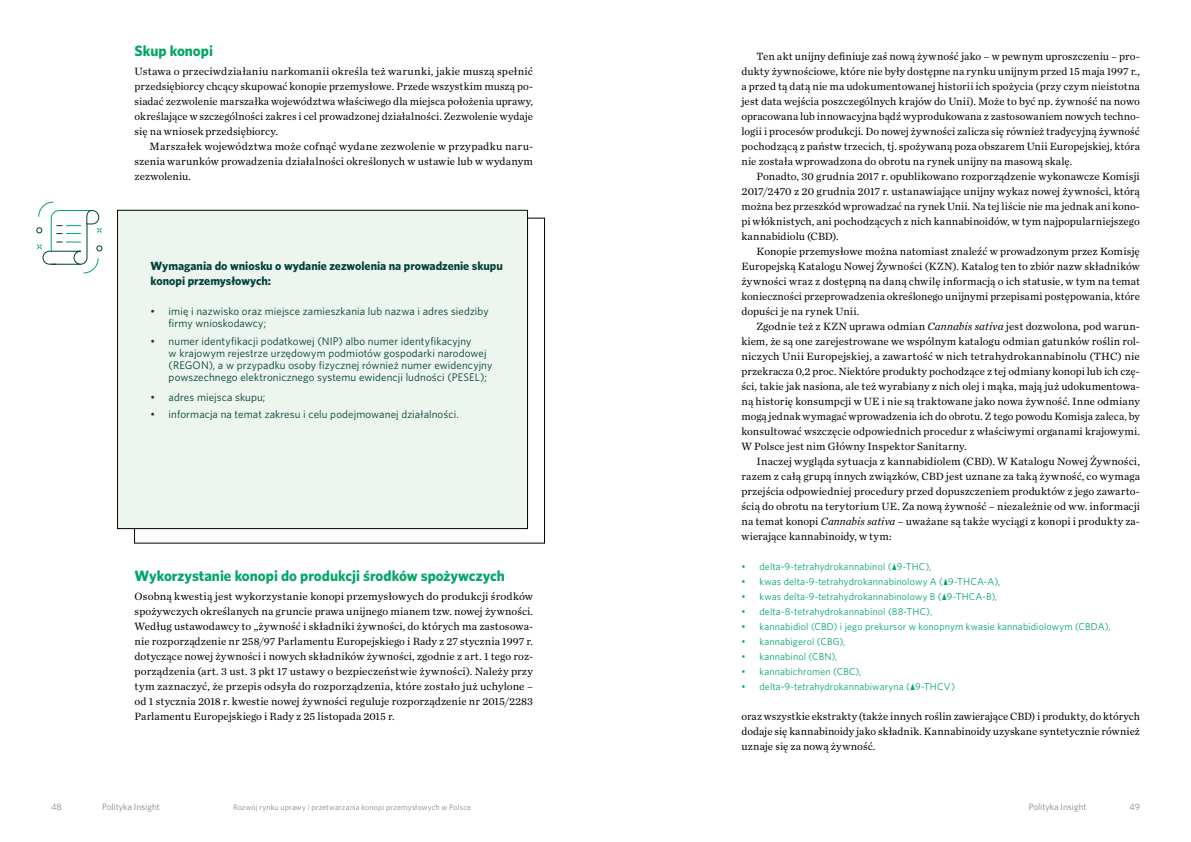
<style>
.page{position:relative;width:1191px;height:842px;background:#fff}
.page>*{position:absolute;margin:0;border:0;box-sizing:border-box;transform-origin:0 0}
.t1{font:700 15px "Whitney";color:#00a665}
.t2{font:700 12px/15px "Whitney";color:#003f39}
.t3{font:11px/15px "Chronicle Text G1";letter-spacing:.005em;color:#000;text-align:justify}
.t4{font:11px/12px "Whitney";letter-spacing:.01em;color:#003f39}
.t5{font:10px "Whitney";letter-spacing:.015em;color:#00a665}
.t6{font:9.2px "Whitney";color:#878787}
.t7{font:8px "Whitney";letter-spacing:.015em;color:#878787}
.s1{font-style:italic}
.s2{font-family:"Chronicle Text G1"}
</style>
<div class="page">
<div style="left:118px;top:210px;width:409px;height:319px;background:#ecf5ee"></div>
<div style="left:117px;top:210px;width:411px;height:319px;border:1px solid #000"></div>
<svg style="left:36px;top:201px;width:67px;height:73px"></svg>
<h1 class="t1" style="left:135px;top:41px;width:80px">Skup konopi</h1>
<p class="t3" style="left:135px;top:63px;width:400px">Ustawa o przeciwdziałaniu narkomanii określa też warunki, jakie muszą spełnić przedsiębiorcy chcący skupować konopie przemysłowe. Przede wszystkim muszą po&shy;siadać zezwolenie marszałka województwa właściwego dla miejsca położenia uprawy, określające w szczególności zakres i cel prowadzonej działalności. Zezwolenie wydaje się na wniosek przedsiębiorcy.</p>
<p class="t3" style="left:135px;top:138px;width:400px;text-indent:15px">Marszałek województwa może cofnąć wydane zezwolenie w przypadku naru&shy;szenia warunków prowadzenia działalności określonych w ustawie lub w wydanym zezwoleniu.</p>
<p class="t2" style="left:151px;top:258px;width:354px">Wymagania do wniosku o wydanie zezwolenia na prowadzenie skupu konopi przemysłowych:</p>
<p class="t4" style="left:169px;top:305px;width:321px;text-indent:-18px">• imię i nazwisko oraz miejsce zamieszkania lub nazwa i adres siedziby firmy wnioskodawcy;</p>
<p class="t4" style="left:169px;top:335px;width:325px;text-indent:-18px">• numer identyfikacji podatkowej (NIP) albo numer identyfikacyjny<br>w krajowym rejestrze urzędowym podmiotów gospodarki narodowej (REGON), a w przypadku osoby fizycznej również numer ewidencyjny powszechnego elektronicznego systemu ewidencji ludności (PESEL);</p>
<p class="t4" style="left:151px;top:391px;width:116px">• adres miejsca skupu;</p>
<p class="t4" style="left:151px;top:408px;width:310px">• informacja na temat zakresu i celu podejmowanej działalności.</p>
<h1 class="t1" style="left:135px;top:566px;width:372px">Wykorzystanie konopi do produkcji środków spożywczych</h1>
<p class="t3" style="left:135px;top:588px;width:400px">Osobną kwestią jest wykorzystanie konopi przemysłowych do produkcji środków spożywczych określanych na gruncie prawa unijnego mianem tzw. nowej żywności.<br>Według ustawodawcy to „żywność i składniki żywności, do których ma zastosowa&shy;nie rozporządzenie nr 258/97 Parlamentu Europejskiego i Rady z 27 stycznia 1997 r. dotyczące nowej żywności i nowych składników żywności, zgodnie z art. 1 tego roz&shy;porządzenia (art. 3 ust. 3 pkt 17 ustawy o bezpieczeństwie żywności). Należy przy tym zaznaczyć, że przepis odsyła do rozporządzenia, które zostało już uchylone – od 1 stycznia 2018 r. kwestie nowej żywności reguluje rozporządzenie nr 2015/2283<br>Parlamentu Europejskiego i Rady z 25 listopada 2015 r.</p>
<p class="t3" style="left:741px;top:48px;width:400px;text-indent:15px">Ten akt unijny definiuje zaś nową żywność jako – w pewnym uproszczeniu – pro&shy;dukty żywnościowe, które nie były dostępne na rynku unijnym przed 15 maja 1997 r., a przed tą datą nie ma udokumentowanej historii ich spożycia (przy czym nieistotna jest data wejścia poszczególnych krajów do Unii). Może to być np. żywność na nowo opracowana lub innowacyjna bądź wyprodukowana z zastosowaniem nowych techno&shy;logii i procesów produkcji. Do nowej żywności zalicza się również tradycyjną żywność pochodzącą z państw trzecich, tj. spożywaną poza obszarem Unii Europejskiej, która nie została wprowadzona do obrotu na rynek unijny na masową skalę.</p>
<p class="t3" style="left:741px;top:168px;width:400px;text-indent:15px">Ponadto, 30 grudnia 2017 r. opublikowano rozporządzenie wykonawcze Komisji 2017/2470 z 20 grudnia 2017 r. ustanawiające unijny wykaz nowej żywności, którą można bez przeszkód wprowadzać na rynek Unii. Na tej liście nie ma jednak ani kono&shy;pi włóknistych, ani pochodzących z nich kannabinoidów, w tym najpopularniejszego kannabidiolu (CBD).</p>
<p class="t3" style="left:741px;top:243px;width:400px;text-indent:15px">Konopie przemysłowe można natomiast znaleźć w prowadzonym przez Komisję Europejską Katalogu Nowej Żywności (KZN). Katalog ten to zbiór nazw składników żywności wraz z dostępną na daną chwilę informacją o ich statusie, w tym na temat konieczności przeprowadzenia określonego unijnymi przepisami postępowania, które dopuści je na rynek Unii.</p>
<p class="t3" style="left:741px;top:318px;width:400px;text-indent:15px">Zgodnie też z KZN uprawa odmian <span class="s1">Cannabis sativa</span> jest dozwolona, pod warun&shy;kiem, że są one zarejestrowane we wspólnym katalogu odmian gatunków roślin rol&shy;niczych Unii Europejskiej, a zawartość w nich tetrahydrokannabinolu (THC) nie przekracza 0,2 proc. Niektóre produkty pochodzące z tej odmiany konopi lub ich czę&shy;ści, takie jak nasiona, ale też wyrabiany z nich olej i mąka, mają już udokumentowa&shy;ną historię konsumpcji w UE i nie są traktowane jako nowa żywność. Inne odmiany mogą jednak wymagać wprowadzenia ich do obrotu. Z tego powodu Komisja zaleca, by konsultować wszczęcie odpowiednich procedur z właściwymi organami krajowymi.<br>W Polsce jest nim Główny Inspektor Sanitarny.</p>
<p class="t3" style="left:741px;top:453px;width:400px;text-indent:15px">Inaczej wygląda sytuacja z kannabidiolem (CBD). W Katalogu Nowej Żywności, razem z całą grupą innych związków, CBD jest uznane za taką żywność, co wymaga przejścia odpowiedniej procedury przed dopuszczeniem produktów z jego zawarto&shy;ścią do obrotu na terytorium UE. Za nową żywność – niezależnie od ww. informacji na temat konopi <span class="s1">Cannabis sativa</span> – uważane są także wyciągi z konopi i produkty za&shy;wierające kannabinoidy, w tym:</p>
<p class="t5" style="left:741px;top:560px;width:191px">• delta-9-tetrahydrokannabinol (<span class="s2">•</span>9-THC),</p>
<p class="t5" style="left:741px;top:575px;width:260px">• kwas delta-9-tetrahydrokannabinolowy A (<span class="s2">•</span>9-THCA-A),</p>
<p class="t5" style="left:741px;top:590px;width:257px">• kwas delta-9-tetrahydrokannabinolowy B (<span class="s2">•</span>9-THCA-B),</p>
<p class="t5" style="left:741px;top:605px;width:192px">• delta-8-tetrahydrokannabinol (88-THC),</p>
<p class="t5" style="left:741px;top:620px;width:371px">• kannabidiol (CBD) i jego prekursor w konopnym kwasie kannabidiolowym (CBDA),</p>
<p class="t5" style="left:741px;top:635px;width:105px">• kannabigerol (CBG),</p>
<p class="t5" style="left:741px;top:650px;width:97px">• kannabinol (CBN),</p>
<p class="t5" style="left:741px;top:665px;width:121px">• kannabichromen (CBC),</p>
<p class="t5" style="left:741px;top:680px;width:215px">• delta-9-tetrahydrokannabiwaryna (<span class="s2">•</span>9-THCV)</p>
<p class="t3" style="left:741px;top:708px;width:400px">oraz wszystkie ekstrakty (także innych roślin zawierające CBD) i produkty, do których dodaje się kannabinoidy jako składnik. Kannabinoidy uzyskane syntetycznie również uznaje się za nową żywność.</p>
<p class="t6" style="left:51px;top:801px;width:12px">48</p>
<p class="t6" style="left:102px;top:801px;width:59px">Polityka Insight</p>
<p class="t7" style="left:233px;top:802px;width:239px">Rozwój rynku uprawy i przetwarzania konopi przemysłowych w Polsce</p>
<p class="t6" style="left:1028px;top:801px;width:59px">Polityka Insight</p>
<p class="t6" style="left:1129px;top:801px;width:12px">49</p>
</div>
